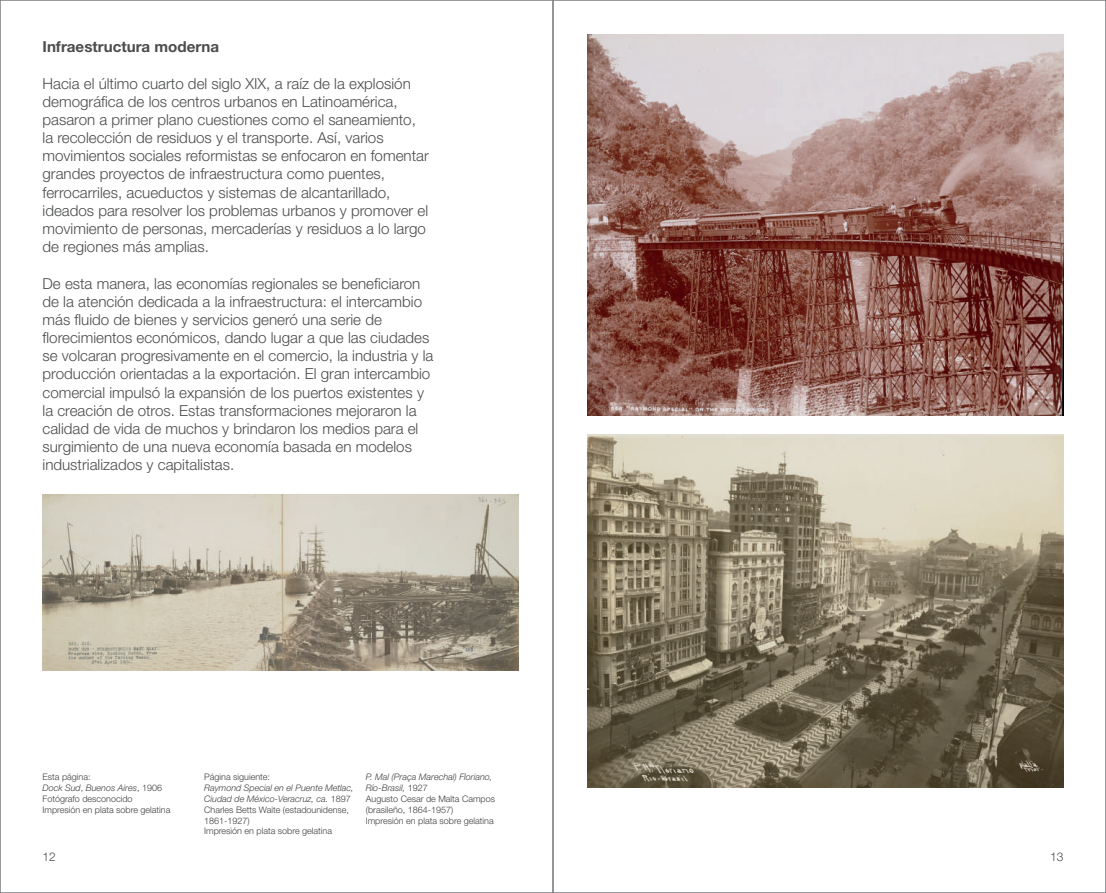
<style>
.page{position:relative;width:1106px;height:893px;background:#fff}
.page>*{position:absolute;margin:0;border:0;box-sizing:border-box;transform-origin:0 0}
.t1{font:300 15.15px/18.1px "Helvetica Neue LT Std";color:#4b4c4d}
.t2{font:700 15.15px "Helvetica Neue LT Std";color:#4b4c4d}
.t3{font:300 12px "Helvetica Neue LT Std";color:#4b4c4d}
.t4{font:300 9px/10.8px "Helvetica Neue LT Std";color:#3e3e3f}
.s1{font-style:italic}
</style>
<div class="page">
<img style="left:587px;top:34px;width:476px;height:382px">
<img style="left:43px;top:494px;width:476px;height:176px">
<img style="left:587px;top:434px;width:476px;height:354px">
<p class="t2" style="left:43px;top:37px;width:178px">Infraestructura moderna</p>
<p class="t1" style="left:43px;top:74px;width:388px">Hacia el último cuarto del siglo XIX, a raíz de la explosión demográfica de los centros urbanos en Latinoamérica, pasaron a primer plano cuestiones como el saneamiento, la recolección de residuos y el transporte. Así, varios movimientos sociales reformistas se enfocaron en fomentar grandes proyectos de infraestructura como puentes, ferrocarriles, acueductos y sistemas de alcantarillado, ideados para resolver los problemas urbanos y promover el movimiento de personas, mercaderías y residuos a lo largo de regiones más amplias.</p>
<p class="t1" style="left:43px;top:274px;width:392px">De esta manera, las economías regionales se beneficiaron de la atención dedicada a la infraestructura: el intercambio más fluido de bienes y servicios generó una serie de florecimientos económicos, dando lugar a que las ciudades se volcaran progresivamente en el comercio, la industria y la producción orientadas a la exportación. El gran intercambio comercial impulsó la expansión de los puertos existentes y la creación de otros. Estas transformaciones mejoraron la calidad de vida de muchos y brindaron los medios para el surgimiento de una nueva economía basada en modelos industrializados y capitalistas.</p>
<p class="t4" style="left:43px;top:771px;width:129px">Esta página:<br><span class="s1">Dock Sud</span>, <span class="s1">Buenos Aires</span>, 1906<br>Fotógrafo desconocido<br>Impresión en plata sobre gelatina</p>
<p class="t4" style="left:366px;top:771px;width:131px"><span class="s1">P. Mal (Praça Marechal) Floriano,<br>Río-Brasil,</span> 1927<br>Augusto Cesar de Malta Campos (brasileño, 1864-1957)<br>Impresión en plata sobre gelatina</p>
<p class="t4" style="left:204px;top:771px;width:67px">Página siguiente:</p>
<p class="t4" style="left:204px;top:782px;width:151px"><span class="s1">Raymond Special en el Puente Metlac,<br>Ciudad de México-Veracruz, ca.</span> 1897<br>Charles Betts Waite (estadounidense,<br>1861-1927)<br>Impresión en plata sobre gelatina</p>
<p class="t3" style="left:43px;top:849px;width:15px">12</p>
<p class="t3" style="left:1050px;top:849px;width:15px">13</p>
</div>
